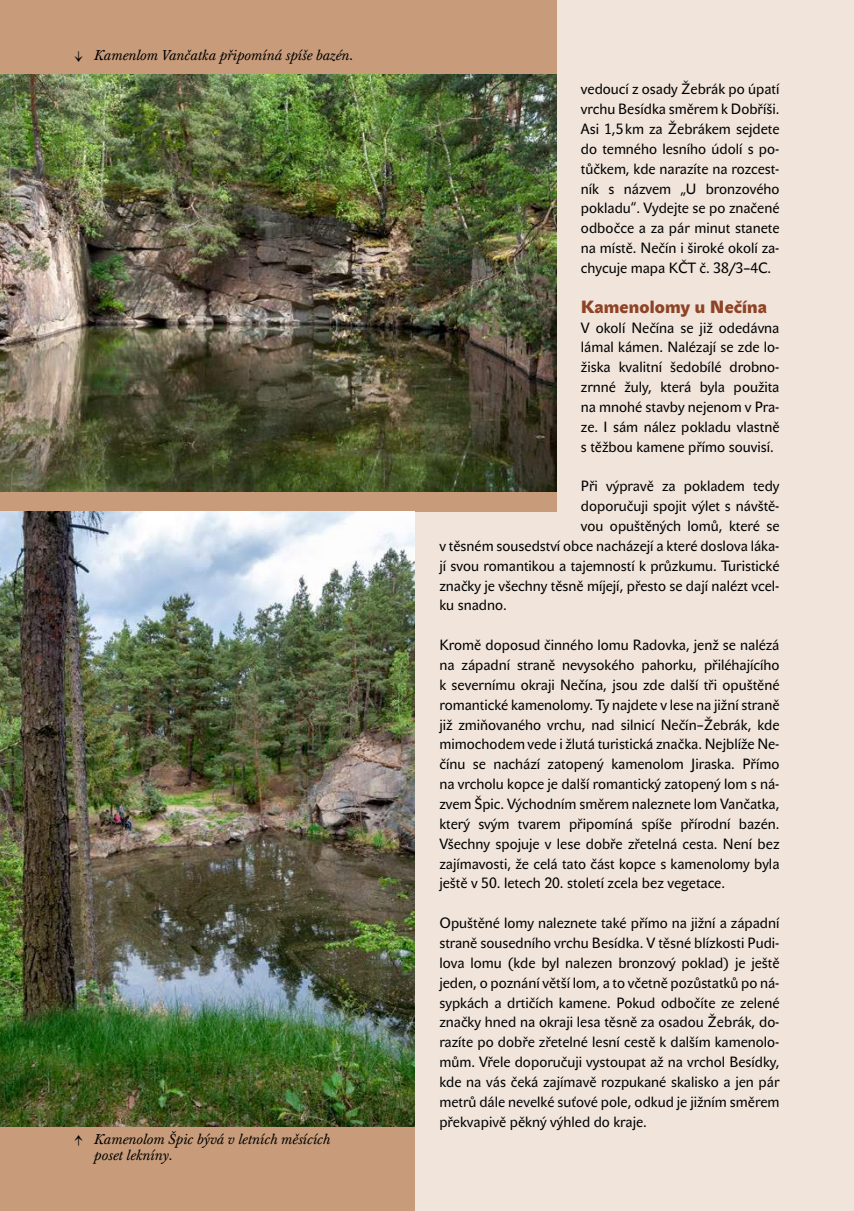
<style>
.page{position:relative;width:854px;height:1211px;background:#fff}
.page>*{position:absolute;margin:0;border:0;box-sizing:border-box;transform-origin:0 0}
.t1{font:17.5px "John Sans Black Pro";letter-spacing:.01em;color:#8e4325}
.t2{font:14.7px/19.8px "John Sans Text Pro";color:#000;text-align:justify;scale:.95 1}
.t3{font:italic 14px/15.8px "Baskerville 10 Pro";color:#000}
</style>
<div class="page">
<div style="left:0;top:0;width:853px;height:1210px;background:#f0e4db"></div>
<div style="left:0;top:0;width:556px;height:511px;background:#c89c7a"></div>
<div style="left:0;top:471px;width:414px;height:739px;background:#c89c7a"></div>
<img style="left:0;top:511px;width:414px;height:615px">
<img style="left:0;top:74px;width:556px;height:417px">
<p class="t3" style="left:74px;top:47px;width:281px">↓ Kamenlom Vančatka připomíná spíše bazén.</p>
<p class="t3" style="left:94px;top:1130px;width:238px;text-indent:-20px">↑ Kamenolom Špic bývá v letních měsících poset lekníny.</p>
<p class="t2" style="left:580px;top:79px;width:210px">vedoucí z osady Žebrák po úpatí vrchu Besídka směrem k Dobříši.<br>Asi 1,5km za Žebrákem sejdete do temného lesního údolí s po&shy;tůčkem, kde narazíte na rozcest&shy;ník s názvem „U bronzového pokladu“. Vydejte se po značené odbočce a za pár minut stanete na místě. Nečín i široké okolí za&shy;chycuje mapa KČT č. 38/3–4C.</p>
<p class="t1" style="left:580px;top:296px;width:188px">Kamenolomy u Nečína</p>
<p class="t2" style="left:580px;top:317px;width:210px">V okolí Nečína se již odedávna lámal kámen. Nalézají se zde lo&shy;žiska kvalitní šedobílé drobno&shy;zrnné žuly, která byla použita na mnohé stavby nejenom v Pra&shy;ze. I sám nález pokladu vlastně s těžbou kamene přímo souvisí.</p>
<p class="t2" style="left:580px;top:476px;width:210px">Při výpravě za pokladem tedy</p>
<p class="t2" style="left:580px;top:496px;width:210px">doporučuji spojit výlet s návště-</p>
<p class="t2" style="left:580px;top:516px;width:210px">vou opuštěných lomů, které se</p>
<p class="t2" style="left:439px;top:536px;width:359px">v těsném sousedství obce nacházejí a které doslova láka-</p>
<p class="t2" style="left:439px;top:556px;width:359px">jí svou romantikou a tajemností k průzkumu. Turistické</p>
<p class="t2" style="left:439px;top:575px;width:359px">značky je všechny těsně míjejí, přesto se dají nalézt vcel-</p>
<p class="t2" style="left:439px;top:595px;width:72px">ku snadno.</p>
<p class="t2" style="left:439px;top:635px;width:359px">Kromě doposud činného lomu Radovka, jenž se nalézá na západní straně nevysokého pahorku, přiléhajícího k severnímu okraji Nečína, jsou zde další tři opuštěné romantické kamenolomy. Ty najdete v lese na jižní straně již zmiňovaného vrchu, nad silnicí Nečín–Žebrák, kde mimochodem vede i žlutá turistická značka. Nejblíže Ne&shy;čínu se nachází zatopený kamenolom Jiraska. Přímo na vrcholu kopce je další romantický zatopený lom s ná&shy;zvem Špic. Východním směrem naleznete lom Vančatka, který svým tvarem připomíná spíše přírodní bazén.<br>Všechny spojuje v lese dobře zřetelná cesta. Není bez zajímavosti, že celá tato část kopce s kamenolomy byla ještě v 50. letech 20. století zcela bez vegetace.</p>
<p class="t2" style="left:439px;top:913px;width:359px">Opuštěné lomy naleznete také přímo na jižní a západní straně sousedního vrchu Besídka. V těsné blízkosti Pudi&shy;lova lomu (kde byl nalezen bronzový poklad) je ještě jeden, o poznání větší lom, a to včetně pozůstatků po ná&shy;sypkách a drtičích kamene. Pokud odbočíte ze zelené značky hned na okraji lesa těsně za osadou Žebrák, do&shy;razíte po dobře zřetelné lesní cestě k dalším kamenolo&shy;mům. Vřele doporučuji vystoupat až na vrchol Besídky, kde na vás čeká zajímavě rozpukané skalisko a jen pár metrů dále nevelké suťové pole, odkud je jižním směrem překvapivě pěkný výhled do kraje.</p>
</div>
